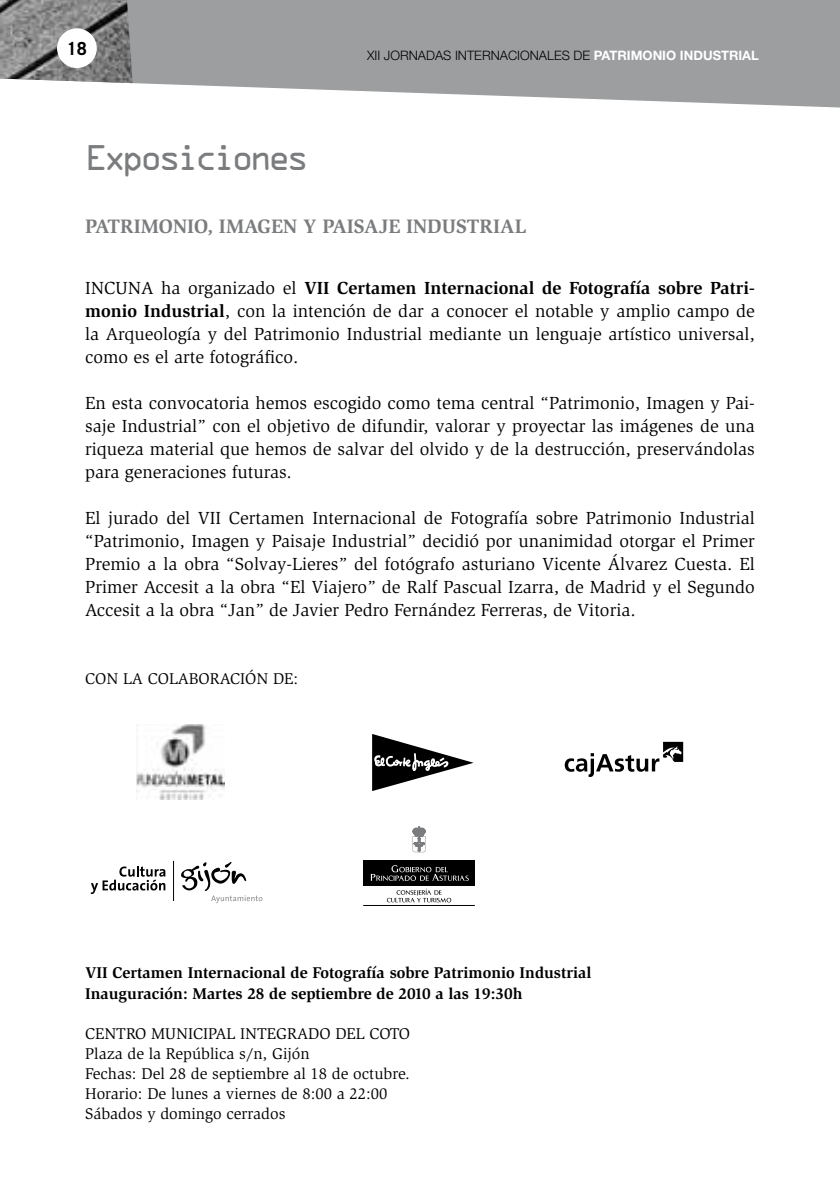
<style>
.page{position:relative;width:840px;height:1191px;background:#fff}
.page>*{position:absolute;margin:0;border:0;box-sizing:border-box;transform-origin:0 0}
.t1{font:32px "OCRA Std";letter-spacing:-.15em;color:#7b7c7e}
.t2{font:700 20px "Slimbach Std";letter-spacing:-.055em;color:#7b7c7e}
.t3{font:18px/23px "Slimbach Std";color:#000;text-align:justify}
.t4{font:700 18px "Trade Gothic LT Std";color:#000}
.t5{font:16px/20px "Slimbach Std";color:#000}
.t6{font:700 16px/20px "Slimbach Std";color:#000}
.t7{font:300 13px "Helvetica Neue LT Std";color:#000}
.s1{font-weight:700;color:#fff}
.s2{font-weight:700}
</style>
<div class="page">
<svg style="left:130px;top:0;width:709px;height:107px;background:#a6a8a9"></svg>
<img style="left:0;top:0;width:133px;height:83px">
<div style="left:57px;top:28px;width:40px;height:40px;background:#fff;border-radius:50%"></div>
<img style="left:137px;top:725px;width:87px;height:75px">
<svg style="left:372px;top:734px;width:102px;height:57px"></svg>
<svg style="left:386px;top:888px;width:65px;height:14px"></svg>
<hr style="left:363px;top:905px;width:111px;height:1px;background:#000">
<div style="left:363px;top:861px;width:111px;height:25px;background:#000"></div>
<svg style="left:370px;top:827px;width:98px;height:54px"></svg>
<svg style="left:564px;top:742px;width:118px;height:35px"></svg>
<svg style="left:181px;top:862px;width:81px;height:41px"></svg>
<svg style="left:91px;top:866px;width:74px;height:28px"></svg>
<hr style="left:173px;top:861px;width:1px;height:40px;background:#000">
<p class="t4" style="left:67px;top:37px;width:22px">18</p>
<h1 class="t1" style="left:85px;top:143px;width:225px">Exposiciones</h1>
<p class="t7" style="left:367px;top:48px;width:393px">XII JORNADAS INTERNACIONALES DE <span class="s1">PATRIMONIO INDUSTRIAL</span></p>
<p class="t2" style="left:85px;top:214px;width:24px">Patrimonio</p>
<p class="t2" style="left:207px;top:214px;width:34px">, Imagen</p>
<p class="t2" style="left:303px;top:214px;width:42px">y Paisaje</p>
<p class="t2" style="left:406px;top:214px;width:21px">Industrial</p>
<p class="t3" style="left:85px;top:276px;width:671px">INCUNA ha organizado el <span class="s2">VII Certamen Internacional de Fotografía sobre Patri&shy;monio Industrial</span>, con la intención de dar a conocer el notable y amplio campo de la Arqueología y del Patrimonio Industrial mediante un lenguaje artístico universal, como es el arte fotográfico.</p>
<p class="t3" style="left:85px;top:391px;width:671px">En esta convocatoria hemos escogido como tema central “Patrimonio, Imagen y Pai&shy;saje Industrial” con el objetivo de difundir, valorar y proyectar las imágenes de una riqueza material que hemos de salvar del olvido y de la destrucción, preservándolas para generaciones futuras.</p>
<p class="t3" style="left:85px;top:506px;width:670px">El jurado del VII Certamen Internacional de Fotografía sobre Patrimonio Industrial “Patrimonio, Imagen y Paisaje Industrial” decidió por unanimidad otorgar el Primer Premio a la obra “Solvay-Lieres” del fotógrafo asturiano Vicente Álvarez Cuesta. El Primer Accesit a la obra “El Viajero” de Ralf Pascual Izarra, de Madrid y el Segundo Accesit a la obra “Jan” de Javier Pedro Fernández Ferreras, de Vitoria.</p>
<p class="t5" style="left:85px;top:668px;width:214px">CON LA COLABORACIÓN DE:</p>
<p class="t6" style="left:85px;top:963px;width:507px">VII Certamen Internacional de Fotografía sobre Patrimonio Industrial<br>Inauguración: Martes 28 de septiembre de 2010 a las 19:30h</p>
<p class="t5" style="left:85px;top:1023px;width:326px">CENTRO MUNICIPAL INTEGRADO DEL COTO Plaza de la República s/n, Gijón<br>Fechas: Del 28 de septiembre al 18 de octubre.<br>Horario: De lunes a viernes de 8:00 a 22:00<br>Sábados y domingo cerrados</p>
</div>
